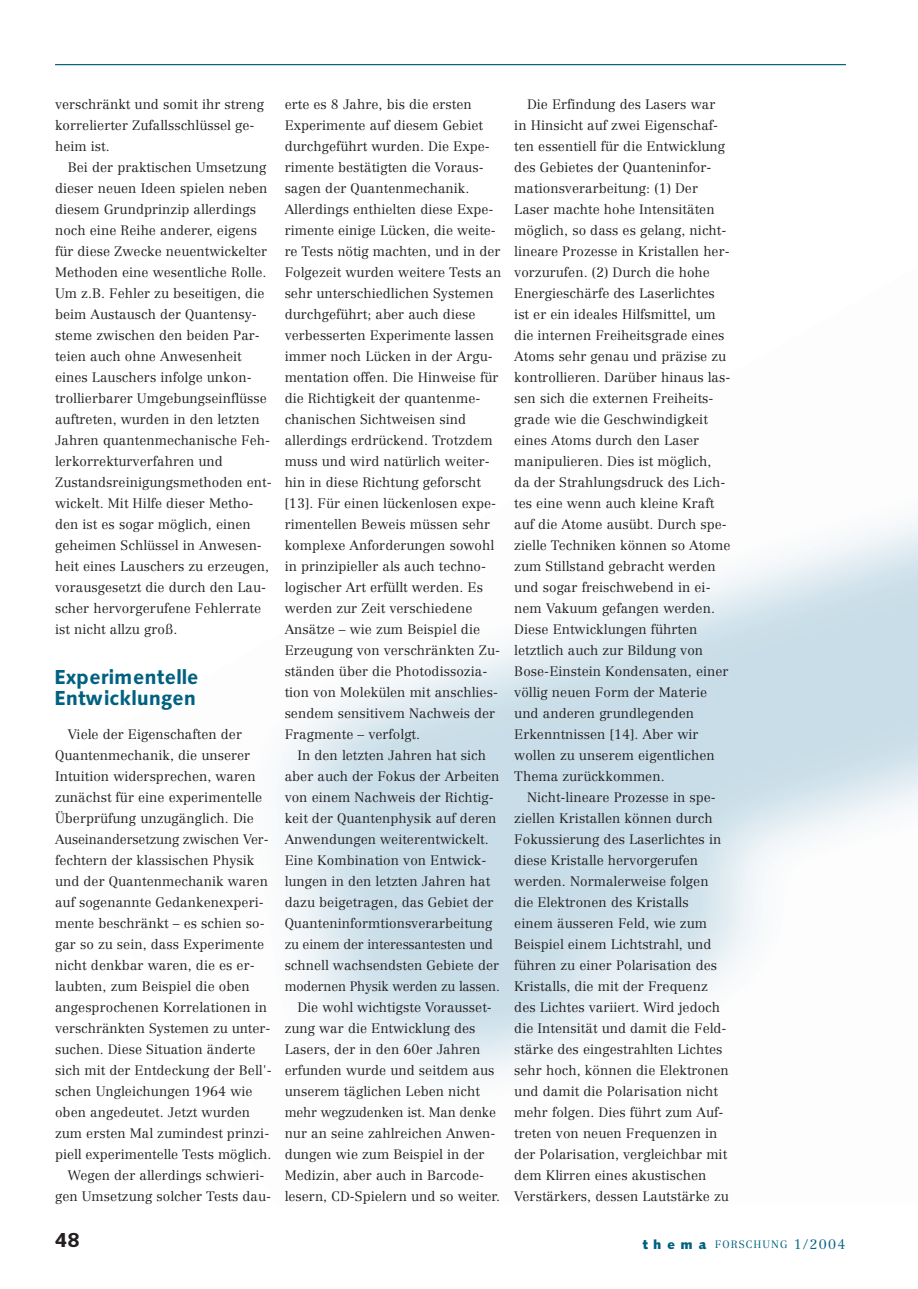
<style>
.page{position:relative;width:918px;height:1289px;background:#fff}
.page>*{position:absolute;margin:0;border:0;box-sizing:border-box;transform-origin:0 0}
.t1{font:600 21px/21px "Saxony";letter-spacing:.015em;color:#006180}
.t2{font:600 21px "Saxony";color:#231f20}
.t3{font:300 13.5px/21px "Centennial";letter-spacing:.005em;color:#231f20}
.t4{font:300 10.5px "Centennial";letter-spacing:.1em;color:#006180}
.s1{font-family:"Saxony";font-weight:700;font-size:13.5px}
.s2{font-size:13.5px}
</style>
<div class="page">
<hr style="left:55px;top:64px;width:791px;height:1px;background:#006180">
<p class="t3" style="left:55px;top:95px;width:211px">verschränkt und somit ihr streng korrelierter Zufallsschlüssel ge&shy;heim ist.</p>
<p class="t3" style="left:55px;top:158px;width:218px;text-indent:13px">Bei der praktischen Umsetzung dieser neuen Ideen spielen neben diesem Grundprinzip allerdings noch eine Reihe anderer, eigens für diese Zwecke neuentwickelter<br>Methoden eine wesentliche Rolle.<br>Um z.B. Fehler zu beseitigen, die beim Austausch der Quantensy&shy;steme zwischen den beiden Par&shy;teien auch ohne Anwesenheit eines Lauschers infolge unkon&shy;trollierbarer Umgebungseinflüsse auftreten, wurden in den letzten<br>Jahren quantenmechanische Feh&shy;lerkorrekturverfahren und<br>Zustandsreinigungsmethoden ent&shy;wickelt. Mit Hilfe dieser Metho&shy;den ist es sogar möglich, einen geheimen Schlüssel in Anwesen&shy;heit eines Lauschers zu erzeugen, vorausgesetzt die durch den Lau&shy;scher hervorgerufene Fehlerrate ist nicht allzu groß.</p>
<h1 class="t1" style="left:55px;top:668px;width:145px">Experimentelle<br>Entwicklungen</h1>
<p class="t3" style="left:68px;top:725px;width:176px">Viele der Eigenschaften der</p>
<p class="t3" style="left:55px;top:746px;width:197px">Quantenmechanik, die unserer</p>
<p class="t3" style="left:55px;top:767px;width:202px">Intuition widersprechen, waren</p>
<p class="t3" style="left:55px;top:788px;width:209px">zunächst für eine experimentelle</p>
<p class="t3" style="left:55px;top:809px;width:200px">Überprüfung unzugänglich. Die</p>
<p class="t3" style="left:55px;top:830px;width:215px">Auseinandersetzung zwischen Ver-</p>
<p class="t3" style="left:55px;top:851px;width:201px">fechtern der klassischen Physik</p>
<p class="t3" style="left:55px;top:872px;width:214px">und der Quantenmechanik waren</p>
<p class="t3" style="left:55px;top:893px;width:210px">auf sogenannte Gedankenexperi-</p>
<p class="t3" style="left:55px;top:914px;width:211px">mente beschränkt – es schien so-</p>
<p class="t3" style="left:55px;top:935px;width:211px">gar so zu sein, dass Experimente</p>
<p class="t3" style="left:55px;top:956px;width:201px">nicht denkbar waren, die es er-</p>
<p class="t3" style="left:55px;top:977px;width:196px">laubten, zum Beispiel die oben</p>
<p class="t3" style="left:55px;top:998px;width:214px">angesprochenen Korrelationen in</p>
<p class="t3" style="left:55px;top:1019px;width:217px">verschränkten Systemen zu unter-</p>
<p class="t3" style="left:55px;top:1040px;width:202px">suchen. Diese Situation änderte</p>
<p class="t3" style="left:55px;top:1061px;width:218px">sich mit der Entdeckung der Bell'-</p>
<p class="t3" style="left:55px;top:1082px;width:199px">schen Ungleichungen 1964 wie</p>
<p class="t3" style="left:55px;top:1103px;width:197px">oben angedeutet. Jetzt wurden</p>
<p class="t3" style="left:55px;top:1124px;width:216px">zum ersten Mal zumindest prinzi-</p>
<p class="t3" style="left:55px;top:1145px;width:218px">piell experimentelle Tests möglich.</p>
<p class="t3" style="left:68px;top:1166px;width:198px">Wegen der allerdings schwieri-</p>
<p class="t3" style="left:55px;top:1187px;width:218px">gen Umsetzung solcher Tests dau-</p>
<p class="t3" style="left:285px;top:95px;width:218px">erte es 8 Jahre, bis die ersten<br>Experimente auf diesem Gebiet durchgeführt wurden. Die Expe&shy;rimente bestätigten die Voraus&shy;sagen der Quantenmechanik.<br>Allerdings enthielten diese Expe&shy;rimente einige Lücken, die weite&shy;re Tests nötig machten, und in der<br>Folgezeit wurden weitere Tests an sehr unterschiedlichen Systemen durchgeführt; aber auch diese verbesserten Experimente lassen immer noch Lücken in der Argu&shy;mentation offen. Die Hinweise für die Richtigkeit der quantenme&shy;chanischen Sichtweisen sind allerdings erdrückend. Trotzdem muss und wird natürlich weiter&shy;hin in diese Richtung geforscht [13]. Für einen lückenlosen expe&shy;rimentellen Beweis müssen sehr komplexe Anforderungen sowohl in prinzipieller als auch techno&shy;logischer Art erfüllt werden. Es werden zur Zeit verschiedene<br>Ansätze – wie zum Beispiel die<br>Erzeugung von verschränkten Zu&shy;ständen über die Photodissozia&shy;tion von Molekülen mit anschlies&shy;sendem sensitivem Nachweis der<br>Fragmente – verfolgt.</p>
<p class="t3" style="left:297px;top:746px;width:190px">In den letzten Jahren hat sich</p>
<p class="t3" style="left:285px;top:767px;width:216px">aber auch der Fokus der Arbeiten</p>
<p class="t3" style="left:285px;top:788px;width:211px">von einem Nachweis der Richtig-</p>
<p class="t3" style="left:285px;top:809px;width:213px">keit der Quantenphysik auf deren</p>
<p class="t3" style="left:285px;top:830px;width:206px">Anwendungen weiterentwickelt.</p>
<p class="t3" style="left:285px;top:851px;width:203px">Eine Kombination von Entwick-</p>
<p class="t3" style="left:285px;top:872px;width:207px">lungen in den letzten Jahren hat</p>
<p class="t3" style="left:285px;top:893px;width:210px">dazu beigetragen, das Gebiet der</p>
<p class="t3" style="left:285px;top:914px;width:209px">Quanteninformtionsverarbeitung</p>
<p class="t3" style="left:285px;top:935px;width:210px">zu einem der interessantesten und</p>
<p class="t3" style="left:285px;top:956px;width:216px">schnell wachsendsten Gebiete der</p>
<p class="t3" style="left:285px;top:977px;width:217px">modernen Physik werden zu lassen.</p>
<p class="t3" style="left:297px;top:998px;width:196px">Die wohl wichtigste Vorausset-</p>
<p class="t3" style="left:285px;top:1019px;width:192px">zung war die Entwicklung des</p>
<p class="t3" style="left:285px;top:1040px;width:197px">Lasers, der in den 60er Jahren</p>
<p class="t3" style="left:285px;top:1061px;width:211px">erfunden wurde und seitdem aus</p>
<p class="t3" style="left:285px;top:1082px;width:197px">unserem täglichen Leben nicht</p>
<p class="t3" style="left:285px;top:1103px;width:213px">mehr wegzudenken ist. Man denke</p>
<p class="t3" style="left:285px;top:1124px;width:212px">nur an seine zahlreichen Anwen-</p>
<p class="t3" style="left:285px;top:1145px;width:201px">dungen wie zum Beispiel in der</p>
<p class="t3" style="left:285px;top:1166px;width:201px">Medizin, aber auch in Barcode-</p>
<p class="t3" style="left:285px;top:1187px;width:217px">lesern, CD-Spielern und so weiter.</p>
<p class="t3" style="left:514px;top:95px;width:218px;text-indent:13px">Die Erfindung des Lasers war in Hinsicht auf zwei Eigenschaf&shy;ten essentiell für die Entwicklung des Gebietes der Quanteninfor&shy;mationsverarbeitung: (1) Der<br>Laser machte hohe Intensitäten möglich, so dass es gelang, nicht&shy;lineare Prozesse in Kristallen her&shy;vorzurufen. (2) Durch die hohe<br>Energieschärfe des Laserlichtes ist er ein ideales Hilfsmittel, um die internen Freiheitsgrade eines<br>Atoms sehr genau und präzise zu kontrollieren. Darüber hinaus las&shy;sen sich die externen Freiheits&shy;grade wie die Geschwindigkeit eines Atoms durch den Laser manipulieren. Dies ist möglich,<br>da der Strahlungsdruck des Lich&shy;tes eine wenn auch kleine Kraft auf die Atome ausübt. Durch spe&shy;zielle Techniken können so Atome zum Stillstand gebracht werden und sogar freischwebend in ei&shy;nem Vakuum gefangen werden.<br>Diese Entwicklungen führten letztlich auch zur Bildung von<br>Bose-Einstein Kondensaten, einer völlig neuen Form der Materie und anderen grundlegenden<br>Erkenntnissen [14]. Aber wir wollen zu unserem eigentlichen<br>Thema zurückkommen.</p>
<p class="t3" style="left:514px;top:788px;width:216px;text-indent:13px">Nicht-lineare Prozesse in spe&shy;ziellen Kristallen können durch<br>Fokussierung des Laserlichtes in diese Kristalle hervorgerufen werden. Normalerweise folgen die Elektronen des Kristalls einem äusseren Feld, wie zum<br>Beispiel einem Lichtstrahl, und führen zu einer Polarisation des<br>Kristalls, die mit der Frequenz des Lichtes variiert. Wird jedoch die Intensität und damit die Feld&shy;stärke des eingestrahlten Lichtes sehr hoch, können die Elektronen und damit die Polarisation nicht mehr folgen. Dies führt zum Auf&shy;treten von neuen Frequenzen in der Polarisation, vergleichbar mit dem Klirren eines akustischen<br>Verstärkers, dessen Lautstärke zu</p>
<h1 class="t2" style="left:55px;top:1232px;width:27px">48</h1>
<p class="t4" style="left:643px;top:1240px;width:204px"><span class="s1">t h e m a</span> FORSCHUNG <span class="s2">1/2004</span></p>
</div>
